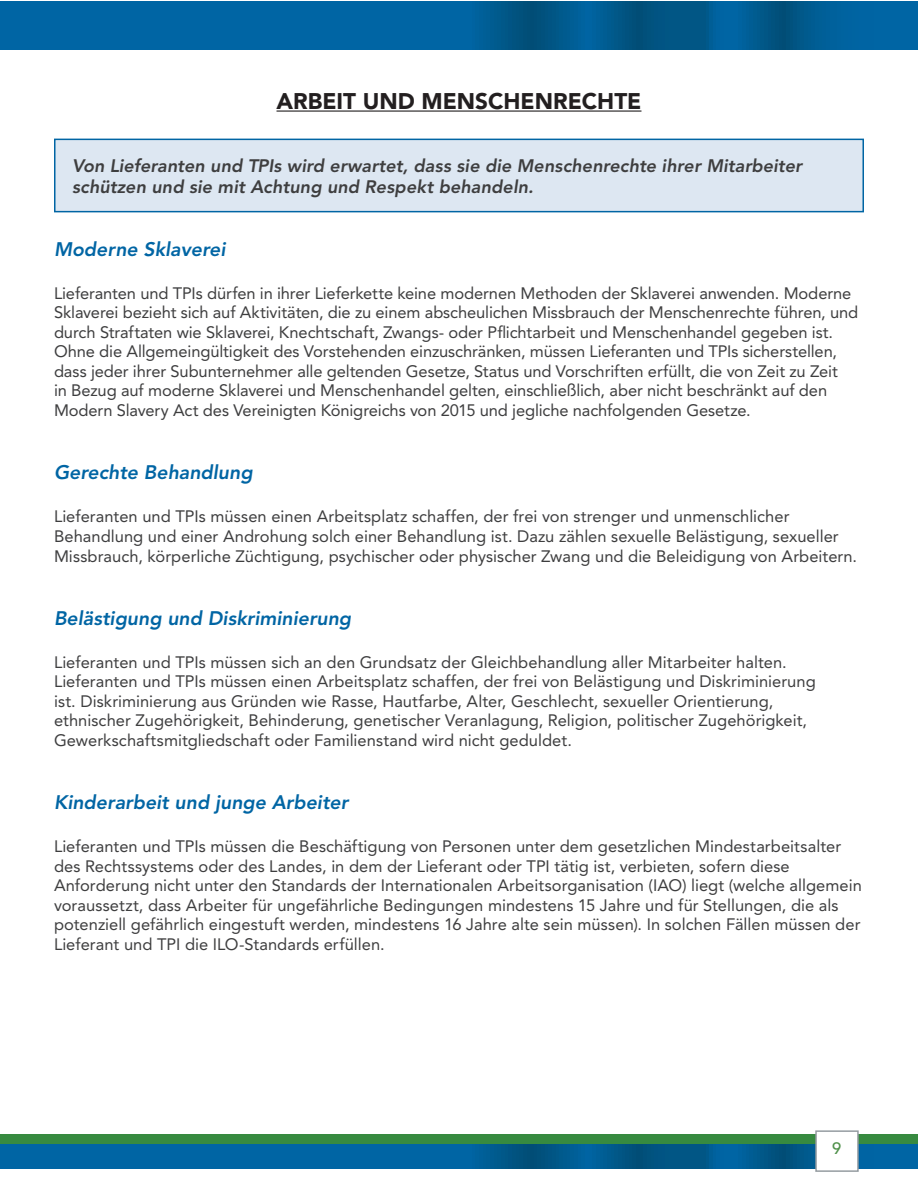
<style>
.page{position:relative;width:918px;height:1188px;background:#fff}
.page>*{position:absolute;margin:0;border:0;box-sizing:border-box;transform-origin:0 0}
.Subject_Header{font:900 22.5px "Avenir LT Std";color:#231f20}
.Header_13_14{font:italic 800 19.5px "Avenir LT Std";color:#0065a4}
.Sidebar_bold_text{font:italic 800 18px/21px "Avenir LT Std";letter-spacing:.005em;color:#3e3e3f}
.Body_Copy_12_14{font:16.5px/19.6px "Avenir LT Std";color:#3e3e3f}
.Body_Copy_12_14-2{font:500 16.5px "Avenir LT Std";color:#50914b}
</style>
<div class="page">
<svg style="left:0;top:2px;width:918px;height:47px;background:#00609a"></svg>
<svg style="left:0;top:1144px;width:918px;height:25px;background:#00609a"></svg>
<div style="left:0;top:1135px;width:918px;height:9px;background:#378a40"></div>
<div style="left:815px;top:1130px;width:44px;height:42px;background:#fff;border:2px solid #959ca1"></div>
<hr style="left:277px;top:110px;width:364px;height:2px;background:#231f20">
<div style="left:54px;top:139px;width:810px;height:73px;background:#dde7f2;border:2px solid #0065a4"></div>
<p class="Subject_Header" style="left:277px;top:87px;width:366px">ARBEIT UND MENSCHENRECHTE</p>
<p class="Sidebar_bold_text" style="left:72px;top:155px;width:732px">Von Lieferanten und TPIs wird erwartet, dass sie die Menschenrechte ihrer Mitarbeiter schützen und sie mit Achtung und Respekt behandeln.</p>
<p class="Header_13_14" style="left:54px;top:238px;width:173px">Moderne Sklaverei</p>
<p class="Body_Copy_12_14" style="left:54px;top:283px;width:806px">Lieferanten und TPIs dürfen in ihrer Lieferkette keine modernen Methoden der Sklaverei anwenden. Moderne Sklaverei bezieht sich auf Aktivitäten, die zu einem abscheulichen Missbrauch der Menschenrechte führen, und durch Straftaten wie Sklaverei, Knechtschaft, Zwangs- oder Pflichtarbeit und Menschenhandel gegeben ist.<br>Ohne die Allgemeingültigkeit des Vorstehenden einzuschränken, müssen Lieferanten und TPIs sicherstellen, dass jeder ihrer Subunternehmer alle geltenden Gesetze, Status und Vorschriften erfüllt, die von Zeit zu Zeit<br>in Bezug auf moderne Sklaverei und Menschenhandel gelten, einschließlich, aber nicht beschränkt auf den Modern Slavery Act des Vereinigten Königreichs von 2015 und jegliche nachfolgenden Gesetze.</p>
<p class="Header_13_14" style="left:54px;top:461px;width:200px">Gerechte Behandlung</p>
<p class="Body_Copy_12_14" style="left:54px;top:507px;width:805px">Lieferanten und TPIs müssen einen Arbeitsplatz schaffen, der frei von strenger und unmenschlicher<br>Behandlung und einer Androhung solch einer Behandlung ist. Dazu zählen sexuelle Belästigung, sexueller<br>Missbrauch, körperliche Züchtigung, psychischer oder physischer Zwang und die Beleidigung von Arbeitern.</p>
<p class="Header_13_14" style="left:54px;top:607px;width:299px">Belästigung und Diskriminierung</p>
<p class="Body_Copy_12_14" style="left:54px;top:652px;width:763px">Lieferanten und TPIs müssen sich an den Grundsatz der Gleichbehandlung aller Mitarbeiter halten.<br>Lieferanten und TPIs müssen einen Arbeitsplatz schaffen, der frei von Belästigung und Diskriminierung ist. Diskriminierung aus Gründen wie Rasse, Hautfarbe, Alter, Geschlecht, sexueller Orientierung, ethnischer Zugehörigkeit, Behinderung, genetischer Veranlagung, Religion, politischer Zugehörigkeit, Gewerkschaftsmitgliedschaft oder Familienstand wird nicht geduldet.</p>
<p class="Header_13_14" style="left:54px;top:791px;width:296px">Kinderarbeit und junge Arbeiter</p>
<p class="Body_Copy_12_14" style="left:54px;top:837px;width:809px">Lieferanten und TPIs müssen die Beschäftigung von Personen unter dem gesetzlichen Mindestarbeitsalter des Rechtssystems oder des Landes, in dem der Lieferant oder TPI tätig ist, verbieten, sofern diese Anforderung nicht unter den Standards der Internationalen Arbeitsorganisation (IAO) liegt (welche allgemein voraussetzt, dass Arbeiter für ungefährliche Bedingungen mindestens 15 Jahre und für Stellungen, die als potenziell gefährlich eingestuft werden, mindestens 16 Jahre alte sein müssen). In solchen Fällen müssen der Lieferant und TPI die ILO-Standards erfüllen.</p>
<p class="Body_Copy_12_14-2" style="left:832px;top:1138px;width:11px">9</p>
</div>
